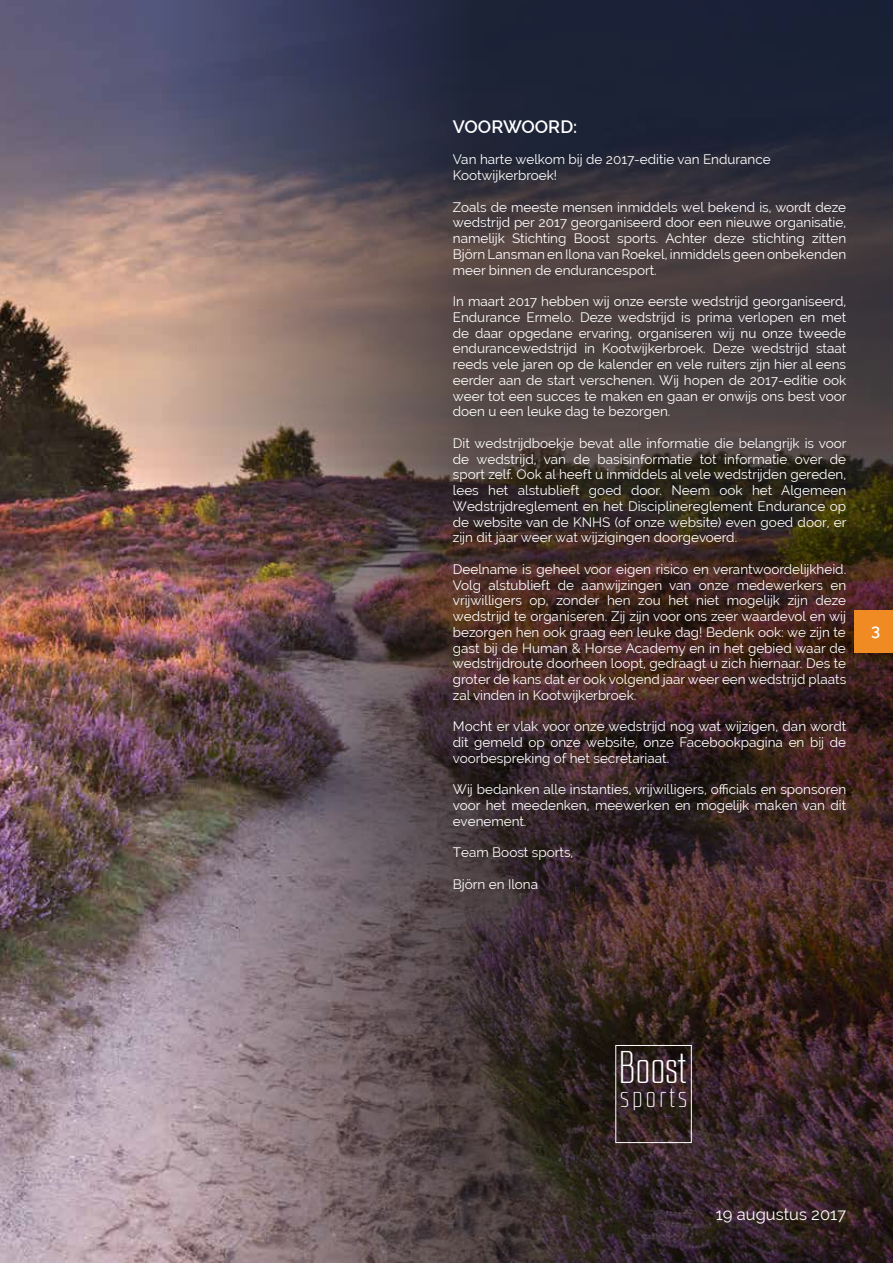
<style>
.page{position:relative;width:893px;height:1263px;background:#fff}
.page>*{position:absolute;margin:0;border:0;box-sizing:border-box;transform-origin:0 0}
.t1{font:300 45.45px "RB No 2";color:#fff}
.t2{font:300 27.75px "RB No 2.1 b";letter-spacing:.12em;color:#fff}
.t3{font:600 18px "Raleway";color:#fff}
.t4{font:16.5px "Raleway";color:#fff}
.t5{font:600 16.5px "Raleway";color:#fff}
.t6{font:13.5px/15.8px "Raleway";color:#fff;text-align:justify}
</style>
<div class="page">
<img style="left:0;top:0;width:893px;height:1263px">
<div style="left:615px;top:1045px;width:77px;height:98px;border:1px solid #fff"></div>
<div style="left:854px;top:610px;width:39px;height:43px;background:#ef8b22"></div>
<h3 class="t3" style="left:453px;top:116px;width:126px">VOORWOORD:</h3>
<p class="t6" style="left:453px;top:152px;width:319px">Van harte welkom bij de 2017-editie van Endurance<br>Kootwijkerbroek!</p>
<p class="t6" style="left:453px;top:199px;width:395px">Zoals de meeste mensen inmiddels wel bekend is, wordt deze wedstrijd per 2017 georganiseerd door een nieuwe organisatie, namelijk Stichting Boost sports. Achter deze stichting zitten Björn Lansman en Ilona van Roekel, inmiddels geen onbekenden meer binnen de endurancesport.</p>
<p class="t6" style="left:453px;top:293px;width:395px">In maart 2017 hebben wij onze eerste wedstrijd georganiseerd, Endurance Ermelo. Deze wedstrijd is prima verlopen en met de daar opgedane ervaring, organiseren wij nu onze tweede endurancewedstrijd in Kootwijkerbroek. Deze wedstrijd staat reeds vele jaren op de kalender en vele ruiters zijn hier al eens eerder aan de start verschenen. Wij hopen de 2017-editie ook weer tot een succes te maken en gaan er onwijs ons best voor doen u een leuke dag te bezorgen.</p>
<p class="t6" style="left:453px;top:435px;width:395px">Dit wedstrijdboekje bevat alle informatie die belangrijk is voor de wedstrijd, van de basisinformatie tot informatie over de sport zelf. Ook al heeft u inmiddels al vele wedstrijden gereden, lees het alstublieft goed door. Neem ook het Algemeen Wedstrijdreglement en het Disciplinereglement Endurance op de website van de KNHS (of onze website) even goed door, er zijn dit jaar weer wat wijzigingen doorgevoerd.</p>
<p class="t6" style="left:453px;top:561px;width:395px">Deelname is geheel voor eigen risico en verantwoordelijkheid.<br>Volg alstublieft de aanwijzingen van onze medewerkers en vrijwilligers op, zonder hen zou het niet mogelijk zijn deze wedstrijd te organiseren. Zij zijn voor ons zeer waardevol en wij bezorgen hen ook graag een leuke dag! Bedenk ook: we zijn te gast bij de Human &amp; Horse Academy en in het gebied waar de wedstrijdroute doorheen loopt, gedraagt u zich hiernaar. Des te groter de kans dat er ook volgend jaar weer een wedstrijd plaats zal vinden in Kootwijkerbroek.</p>
<p class="t6" style="left:453px;top:719px;width:395px">Mocht er vlak voor onze wedstrijd nog wat wijzigen, dan wordt dit gemeld op onze website, onze Facebookpagina en bij de voorbespreking of het secretariaat.</p>
<p class="t6" style="left:453px;top:782px;width:395px">Wij bedanken alle instanties, vrijwilligers, officials en sponsoren voor het meedenken, meewerken en mogelijk maken van dit evenement.</p>
<p class="t6" style="left:453px;top:845px;width:122px">Team Boost sports,</p>
<p class="t6" style="left:453px;top:876px;width:87px">Björn en Ilona</p>
<p class="t5" style="left:871px;top:621px;width:11px">3</p>
<h1 class="t1" style="left:619px;top:1043px;width:69px">Boost</h1>
<h2 class="t2" style="left:620px;top:1082px;width:68px">sports</h2>
<p class="t4" style="left:716px;top:1204px;width:132px">19 augustus 2017</p>
</div>
